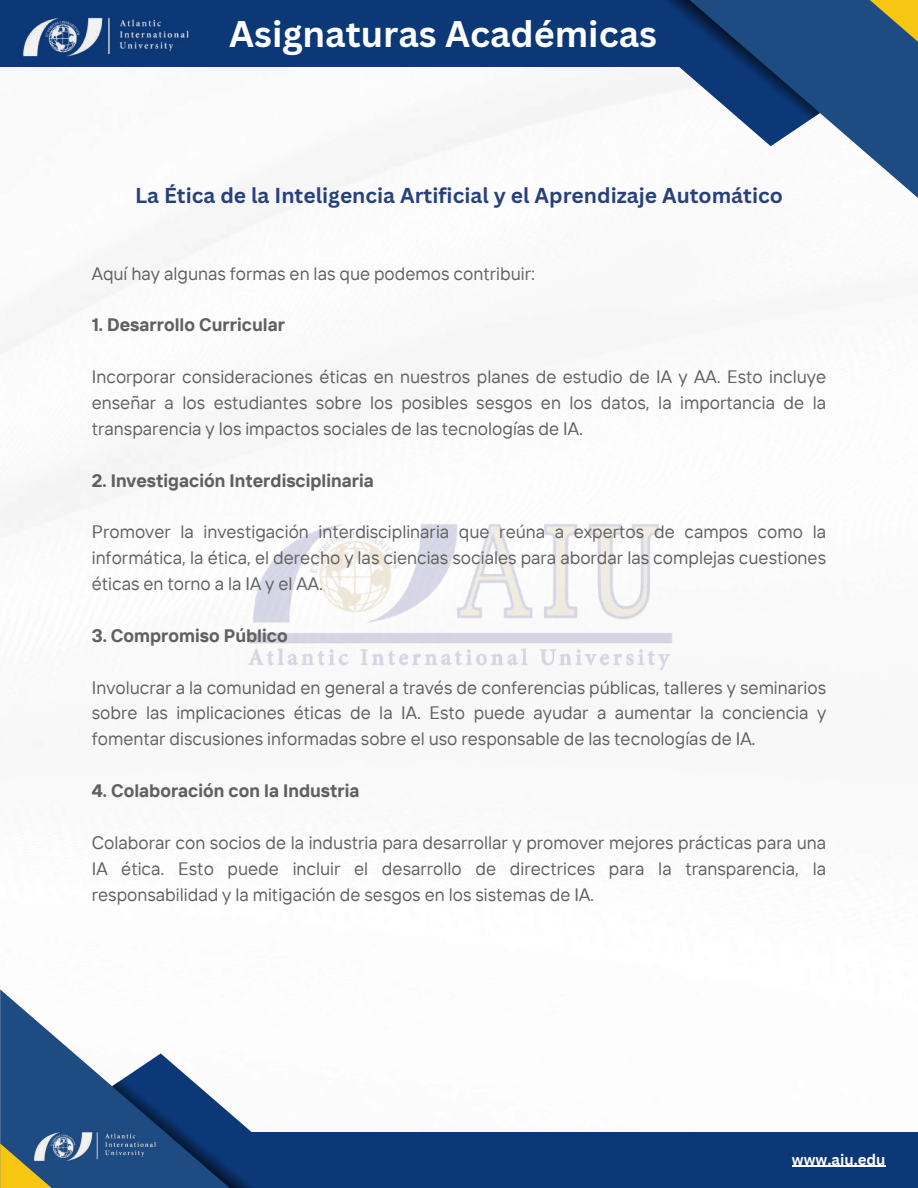
<style>
.page{position:relative;width:918px;height:1188px;background:#fff}
.page>*{position:absolute;margin:0;border:0;box-sizing:border-box;transform-origin:0 0}
.t1{font:700 36px "Canva Sans";color:#fff}
.t2{font:700 24px "Canva Sans";color:#fff}
.t3{font:700 21px "Canva Sans";color:#28407b}
.t4{font:18px/25.8px "TT Interphases";color:#606060;text-align:justify}
.t5{font:700 18px "TT Interphases";color:#606060}
.t6{font:700 15px "Canva Sans";color:#fff}
</style>
<div class="page">
<img style="left:0;top:66px;width:895px;height:604px">
<img style="left:240px;top:518px;width:439px;height:151px">
<div style="left:0;top:0;width:699px;height:66px;background:#0c3877"></div>
<svg style="left:648px;top:0;width:270px;height:211px"></svg>
<svg style="left:828px;top:0;width:90px;height:55px;background:#4a646b"></svg>
<svg style="left:560px;top:0;width:260px;height:146px"></svg>
<img style="left:20px;top:17px;width:172px;height:50px">
<div style="left:175px;top:1132px;width:743px;height:56px;background:#0c3877"></div>
<svg style="left:0;top:989px;width:112px;height:199px;fill:#1e4b82"></svg>
<svg style="left:0;top:1143px;width:104px;height:45px;background:#757c55"></svg>
<svg style="left:112px;top:1053px;width:140px;height:135px"></svg>
<img style="left:31px;top:1124px;width:127px;height:44px">
<hr style="left:792px;top:1166px;width:94px;height:1px;background:#fff">
<h2 class="t2" style="left:331px;top:8px;width:296px">AIU Student Publications</h2>
<h1 class="t1" style="left:229px;top:9px;width:429px">Asignaturas Académicas</h1>
<p class="t3" style="left:135px;top:181px;width:649px">La Ética de la Inteligencia Artificial y el Aprendizaje Automático</p>
<p class="t4" style="left:92px;top:260px;width:445px">Aquí hay algunas formas en las que podemos contribuir:</p>
<p class="t5" style="left:92px;top:313px;width:195px">1. Desarrollo Curricular</p>
<p class="t4" style="left:92px;top:363px;width:736px">Incorporar consideraciones éticas en nuestros planes de estudio de IA y AA. Esto incluye enseñar a los estudiantes sobre los posibles sesgos en los datos, la importancia de la transparencia y los impactos sociales de las tecnologías de IA.</p>
<p class="t5" style="left:92px;top:469px;width:283px">2. Investigación Interdisciplinaria</p>
<p class="t4" style="left:92px;top:519px;width:736px">Promover la investigación interdisciplinaria que reúna a expertos de campos como la informática, la ética, el derecho y las ciencias sociales para abordar las complejas cuestiones éticas en torno a la IA y el AA.</p>
<p class="t5" style="left:92px;top:624px;width:197px">3. Compromiso Público</p>
<p class="t4" style="left:92px;top:674px;width:736px">Involucrar a la comunidad en general a través de conferencias públicas, talleres y seminarios sobre las implicaciones éticas de la IA. Esto puede ayudar a aumentar la conciencia y fomentar discusiones informadas sobre el uso responsable de las tecnologías de IA.</p>
<p class="t5" style="left:92px;top:779px;width:269px">4. Colaboración con la Industria</p>
<p class="t4" style="left:92px;top:829px;width:736px">Colaborar con socios de la industria para desarrollar y promover mejores prácticas para una IA ética. Esto puede incluir el desarrollo de directrices para la transparencia, la responsabilidad y la mitigación de sesgos en los sistemas de IA.</p>
<p class="t6" style="left:792px;top:1149px;width:95px">www.aiu.edu</p>
</div>
